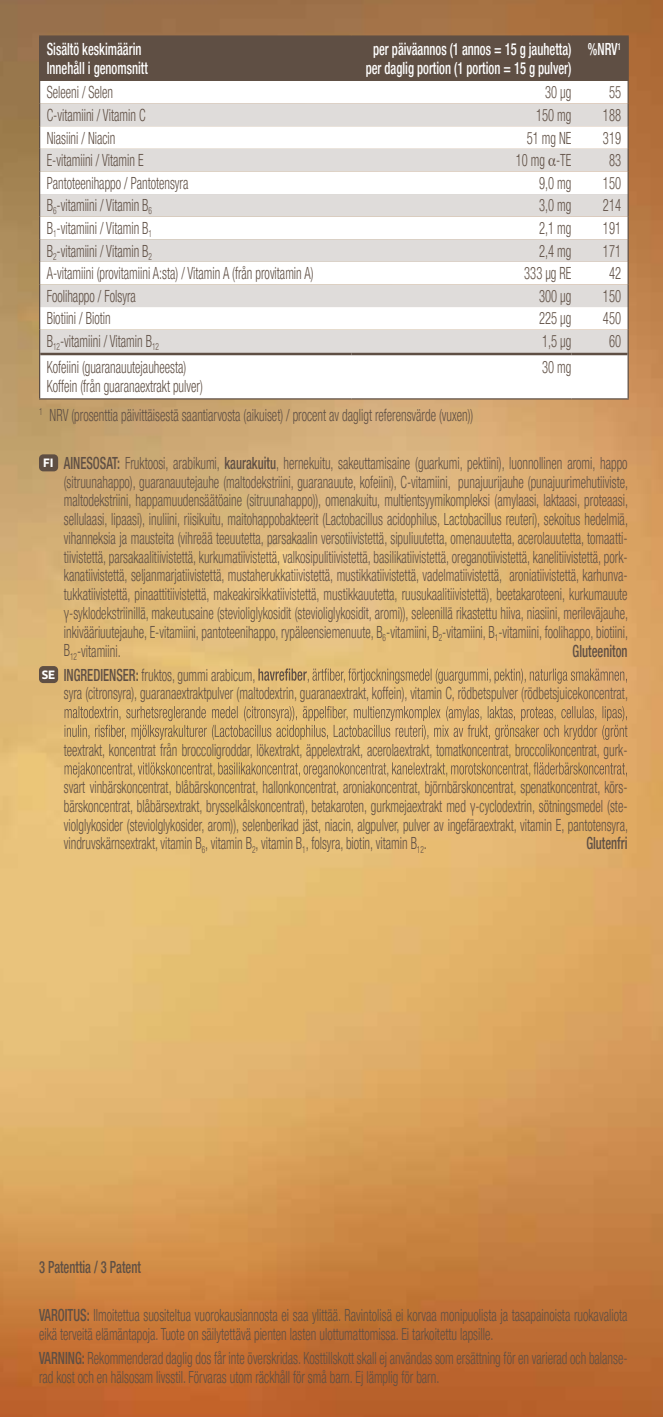
<style>
.page{position:relative;width:663px;height:1417px;background:#fff}
.page>*{position:absolute;margin:0;border:0;box-sizing:border-box;transform-origin:0 0}
.t1{font:300 condensed 16.75px/18.8px "Helvetica Neue LT Pro";color:#5f4f44;scale:.75 1}
.t2{font:500 condensed 16.75px/18.8px "Helvetica Neue LT Pro";color:#fff;scale:.75 1}
.t3{font:500 condensed 16.75px "Helvetica Neue LT Pro";color:#5f4f44;scale:.75 1}
.s1{font-family:"Clan Pro";font-weight:700;font-stretch:normal;font-size:11.25px;color:#fff}
.s2{font-weight:500}
.s3{font-family:"Myriad Pro";font-size:18.75px}
</style>
<div class="page">
<img style="left:0;top:0;width:663px;height:1416px">
<svg style="left:387px;top:0;width:93px;height:1px"></svg>
<svg style="left:0;top:175px;width:1px;height:93px"></svg>
<svg style="left:40px;top:355px;width:587px;height:43px"></svg>
<hr style="left:40px;top:353px;width:311px;height:2px;background:#5f4f44">
<hr style="left:351px;top:353px;width:220px;height:2px;background:#5f4f44">
<hr style="left:571px;top:353px;width:56px;height:2px;background:#5f4f44">
<hr style="left:39px;top:35px;width:312px;height:2px;background:#5f4f44">
<hr style="left:351px;top:35px;width:220px;height:2px;background:#5f4f44">
<hr style="left:571px;top:35px;width:57px;height:2px;background:#5f4f44">
<hr style="left:39px;top:354px;width:1px;height:44px;background:#5f4f44">
<hr style="left:627px;top:354px;width:1px;height:44px;background:#5f4f44">
<hr style="left:39px;top:398px;width:312px;height:1px;background:#5f4f44">
<hr style="left:351px;top:398px;width:220px;height:1px;background:#5f4f44">
<hr style="left:571px;top:398px;width:57px;height:1px;background:#5f4f44">
<div style="left:39px;top:454px;width:19px;height:17px;background:#5f4f44;border-radius:4px"></div>
<div style="left:39px;top:666px;width:19px;height:17px;background:#5f4f44;border-radius:4px"></div>
<svg style="left:258px;top:668px;width:369px;height:15px;background:#c8a46d"></svg>
<svg style="left:65px;top:706px;width:562px;height:33px;background:#ceaa6f"></svg>
<svg style="left:65px;top:762px;width:562px;height:15px;background:#cca86c"></svg>
<svg style="left:39px;top:37px;width:589px;height:317px"></svg>
<p class="t2" style="left:47px;top:40px;width:136px">Sisältö keskimäärin<br>Innehåll i genomsnitt</p>
<p class="t2" style="left:366px;top:40px;width:276px;text-align:center">per päiväannos (1 annos = 15 g jauhetta) per daglig portion (1 portion = 15 g pulver)</p>
<p class="t2" style="left:588px;top:40px;width:46px">%NRV<sup>1</sup></p>
<p class="t1" style="left:47px;top:83px;width:90px">Seleeni / Selen</p>
<p class="t1" style="left:545px;top:83px;width:36px">30 μg</p>
<p class="t1" style="left:609px;top:83px;width:18px">55</p>
<p class="t1" style="left:47px;top:105px;width:133px">C-vitamiini / Vitamin C</p>
<p class="t1" style="left:536px;top:105px;width:49px">150 mg</p>
<p class="t1" style="left:603px;top:105px;width:26px">188</p>
<p class="t1" style="left:47px;top:128px;width:93px">Niasiini / Niacin</p>
<p class="t1" style="left:526px;top:128px;width:61px">51 mg NE</p>
<p class="t1" style="left:603px;top:128px;width:26px">319</p>
<p class="t1" style="left:47px;top:151px;width:131px">E-vitamiini / Vitamin E</p>
<p class="t1" style="left:516px;top:151px;width:76px">10 mg -TE</p>
<p class="t1" style="left:609px;top:151px;width:18px">83</p>
<p class="t1" style="left:47px;top:173px;width:190px">Pantoteenihappo / Pantotensyra</p>
<p class="t1" style="left:539px;top:173px;width:45px">9,0 mg</p>
<p class="t1" style="left:603px;top:173px;width:26px">150</p>
<p class="t1" style="left:47px;top:196px;width:142px">B<sub>6</sub>-vitamiini / Vitamin B<sub>6</sub></p>
<p class="t1" style="left:539px;top:196px;width:45px">3,0 mg</p>
<p class="t1" style="left:603px;top:196px;width:26px">214</p>
<p class="t1" style="left:47px;top:218px;width:142px">B<sub>1</sub>-vitamiini / Vitamin B<sub>1</sub></p>
<p class="t1" style="left:539px;top:218px;width:45px">2,1 mg</p>
<p class="t1" style="left:603px;top:218px;width:26px">191</p>
<p class="t1" style="left:47px;top:241px;width:142px">B<sub>2</sub>-vitamiini / Vitamin B<sub>2</sub></p>
<p class="t1" style="left:539px;top:241px;width:45px">2,4 mg</p>
<p class="t1" style="left:603px;top:241px;width:26px">171</p>
<p class="t1" style="left:47px;top:264px;width:357px">A-vitamiini (provitamiini A:sta) / Vitamin A (från provitamin A)</p>
<p class="t1" style="left:524px;top:264px;width:64px">333 μg RE</p>
<p class="t1" style="left:609px;top:264px;width:18px">42</p>
<p class="t1" style="left:47px;top:286px;width:120px">Foolihappo / Folsyra</p>
<p class="t1" style="left:539px;top:286px;width:45px">300 μg</p>
<p class="t1" style="left:603px;top:286px;width:26px">150</p>
<p class="t1" style="left:47px;top:309px;width:87px">Biotiini / Biotin</p>
<p class="t1" style="left:539px;top:309px;width:45px">225 μg</p>
<p class="t1" style="left:603px;top:309px;width:26px">450</p>
<p class="t1" style="left:47px;top:331px;width:151px">B<sub>12</sub>-vitamiini / Vitamin B<sub>12</sub></p>
<p class="t1" style="left:542px;top:331px;width:40px">1,5 μg</p>
<p class="t1" style="left:609px;top:331px;width:18px">60</p>
<p class="t1" style="left:47px;top:357px;width:210px">Kofeiini (guaranauutejauheesta)<br>Koffein (från guaranaextrakt pulver)</p>
<p class="t1" style="left:542px;top:357px;width:41px">30 mg</p>
<p class="t1" style="left:39px;top:405px;width:580px"><sup>1</sup> NRV (prosenttia päivittäisestä saantiarvosta (aikuiset) / procent av dagligt referensvärde (vuxen))</p>
<p class="t1" style="left:64px;top:453px;width:753px;text-align:justify;text-indent:-21px"><span class="s1">FI</span> <span class="s2">AINESOSAT:</span> Fruktoosi, arabikumi, <span class="s2">kaurakuitu</span>, hernekuitu, sakeuttamisaine (guarkumi, pektiini), luonnollinen aromi, happo (sitruunahappo), guaranauutejauhe (maltodekstriini, guaranauute, kofeiini), C-vitamiini, punajuurijauhe (punajuurimehutiiviste, maltodekstriini, happamuudensäätöaine (sitruunahappo)), omenakuitu, multientsyymikompleksi (amylaasi, laktaasi, proteaasi, sellulaasi, lipaasi), inuliini, riisikuitu, maitohappobakteerit (Lactobacillus acidophilus, Lactobacillus reuteri), sekoitus hedelmiä, vihanneksia ja mausteita (vihreää teeuutetta, parsakaalin versotiivistettä, sipuliuutetta, omenauutetta, acerolauutetta, tomaatti&shy;tiivistettä, parsakaalitiivistettä, kurkumatiivistettä, valkosipulitiivistettä, basilikatiivistettä, oreganotiivistettä, kanelitiivistettä, pork&shy;kanatiivistettä, seljanmarjatiivistettä, mustaherukkatiivistettä, mustikkatiivistettä, vadelmatiivistettä, aroniatiivistettä, karhunva&shy;tukkatiivistettä, pinaattitiivistettä, makeakirsikkatiivistettä, mustikkauutetta, ruusukaalitiivistettä), beetakaroteeni, kurkumauute <span class="s3">γ</span>-syklodekstriinillä, makeutusaine (stevioliglykosidit (stevioliglykosidit, aromi)), seleenillä rikastettu hiiva, niasiini, merileväjauhe, inkivääriuutejauhe, E-vitamiini, pantoteenihappo, rypäleensiemenuute, B<sub>6</sub>-vitamiini, B<sub>2</sub>-vitamiini, B<sub>1</sub>-vitamiini, foolihappo, biotiini, B<sub>12</sub>-vitamiini.</p>
<p class="t3" style="left:572px;top:640px;width:75px">Gluteeniton</p>
<p class="t1" style="left:64px;top:665px;width:753px;text-indent:-22px"><span class="s1">SE</span> <span class="s2">INGREDIENSER:</span> fruktos, gummi arabicum,<br>syra (citronsyra), guaranaextraktpulver (maltodextrin, guaranaextrakt, koffein), vitamin C, rödbetspulver (rödbetsjuicekoncentrat,</p>
<p class="t1" style="left:64px;top:740px;width:753px">teextrakt, koncentrat från broccoligroddar, lökextrakt, äppelextrakt, acerolaextrakt, tomatkoncentrat, broccolikoncentrat, gurk-</p>
<p class="t1" style="left:64px;top:777px;width:753px;text-align:justify">svart vinbärskoncentrat, blåbärskoncentrat, hallonkoncentrat, aroniakoncentrat, björnbärskoncentrat, spenatkoncentrat, körs&shy;bärskoncentrat, blåbärsextrakt, brysselkålskoncentrat), betakaroten, gurkmejaextrakt med <span class="s3">γ</span>-cyclodextrin, sötningsmedel (ste&shy;violglykosider (steviolglykosider, arom)), selenberikad jäst, niacin, algpulver, pulver av ingefäraextrakt, vitamin E, pantotensyra, vindruvskärnsextrakt, vitamin B<sub>6</sub>, vitamin B<sub>2</sub>, vitamin B<sub>1</sub>, folsyra, biotin, vitamin B<sub>12</sub>.</p>
<p class="t3" style="left:586px;top:833px;width:56px">Glutenfri</p>
<p class="t3" style="left:39px;top:1256px;width:137px">3 Patenttia / 3 Patent</p>
<p class="t1" style="left:39px;top:1305px;width:786px"><span class="s2">VAROITUS:</span> Ilmoitettua suositeltua vuorokausiannosta ei saa ylittää. Ravintolisä ei korvaa monipuolista ja tasapainoista ruokavaliota eikä terveitä elämäntapoja. Tuote on säilytettävä pienten lasten ulottumattomissa. Ei tarkoitettu lapsille.</p>
<p class="t1" style="left:39px;top:1348px;width:786px"><span class="s2">VARNING:</span> Rekommenderad daglig dos får inte överskridas. Kosttillskott skall ej användas som ersättning för en varierad och balanse&shy;rad kost och en hälsosam livsstil. Förvaras utom räckhåll för små barn. Ej lämplig för barn.</p>
</div>
